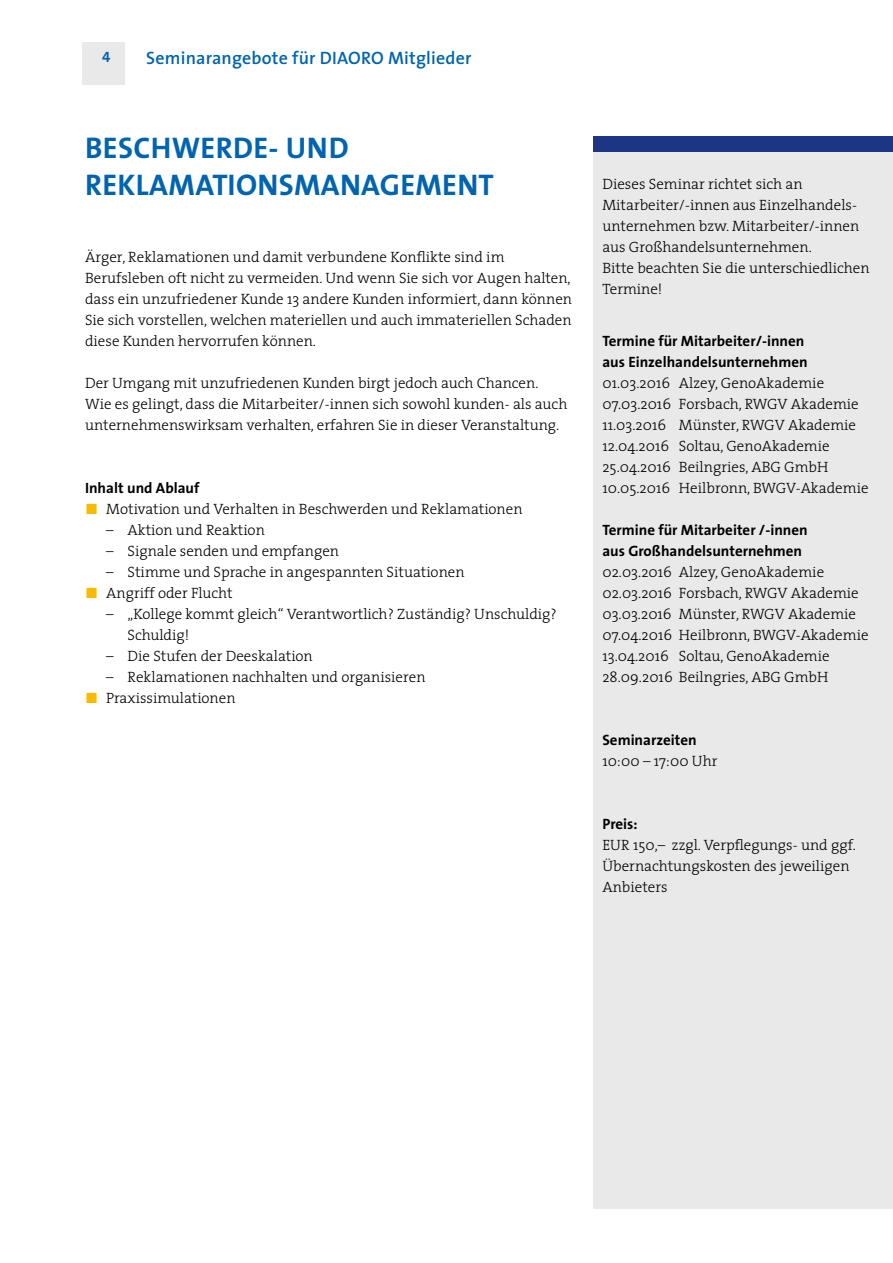
<style>
.page{position:relative;width:893px;height:1263px;background:#fff}
.page>*{position:absolute;margin:0;border:0;box-sizing:border-box;transform-origin:0 0}
.t1{font:700 30px/37.5px "The Sans";letter-spacing:.01em;color:#0064af}
.t2{font:600 18px "The Sans";letter-spacing:.01em;color:#0064af}
.t3{font:300 15px/21px "The Serif";color:#000}
.t4{font:700 15px/21px "The Sans";color:#000}
.t5{font:15px "The Sans Bold Caps";color:#0064af}
.s1{font-family:"The Sans Expert";font-weight:400;color:#fbba00}
</style>
<div class="page">
<div style="left:82px;top:43px;width:43px;height:42px;background:#e9e9e9"></div>
<div style="left:594px;top:148px;width:299px;height:1060px;background:#e9e9e9"></div>
<div style="left:594px;top:136px;width:299px;height:15px;background:#1d3585"></div>
<p class="t5" style="left:102px;top:44px;width:10px">4</p>
<p class="t2" style="left:146px;top:43px;width:327px">Seminarangebote für DIAORO Mitglieder</p>
<h1 class="t1" style="left:85px;top:128px;width:410px">BESCHWERDE- UND<br>REKLAMATIONSMANAGEMENT</h1>
<p class="t3" style="left:85px;top:246px;width:489px">Ärger, Reklamationen und damit verbundene Konflikte sind im Berufsleben oft nicht zu vermeiden. Und wenn Sie sich vor Augen halten, dass ein unzufriedener Kunde 13 andere Kunden informiert, dann können Sie sich vorstellen, welchen materiellen und auch immateriellen Schaden diese Kunden hervorrufen können.</p>
<p class="t3" style="left:85px;top:372px;width:484px">Der Umgang mit unzufriedenen Kunden birgt jedoch auch Chancen.<br>Wie es gelingt, dass die Mitarbeiter/-innen sich sowohl kunden- als auch unternehmenswirksam verhalten, erfahren Sie in dieser Veranstaltung.</p>
<p class="t4" style="left:85px;top:477px;width:116px">Inhalt und Ablauf</p>
<p class="t3" style="left:85px;top:498px;width:439px"><span class="s1">ó</span> Motivation und Verhalten in Beschwerden und Reklamationen</p>
<p class="t3" style="left:106px;top:519px;width:160px">– Aktion und Reaktion</p>
<p class="t3" style="left:106px;top:540px;width:234px">– Signale senden und empfangen</p>
<p class="t3" style="left:85px;top:561px;width:381px;text-indent:21px">– Stimme und Sprache in angespannten Situationen <span class="s1">ó</span> Angriff oder Flucht</p>
<p class="t3" style="left:128px;top:603px;width:431px;text-indent:-21px">– „Kollege kommt gleich“ Verantwortlich? Zuständig? Unschuldig?<br>Schuldig!</p>
<p class="t3" style="left:106px;top:645px;width:208px">– Die Stufen der Deeskalation</p>
<p class="t3" style="left:85px;top:666px;width:342px;text-indent:21px">– Reklamationen nachhalten und organisieren <span class="s1">ó</span> Praxissimulationen</p>
<p class="t3" style="left:602px;top:173px;width:269px">Dieses Seminar richtet sich an<br>Mitarbeiter/-innen aus Einzelhandels&shy;unternehmen bzw. Mitarbeiter/-innen aus Großhandelsunternehmen.<br>Bitte beachten Sie die unterschiedlichen<br>Termine!</p>
<p class="t4" style="left:602px;top:330px;width:207px">Termine für Mitarbeiter/-innen aus Einzelhandelsunternehmen</p>
<p class="t3" style="left:602px;top:372px;width:268px">01.03.2016 Alzey, GenoAkademie 07.03.2016 Forsbach, RWGV Akademie 11.03.2016 Münster, RWGV Akademie 12.04.2016 Soltau, GenoAkademie 25.04.2016 Beilngries, ABG GmbH 10.05.2016 Heilbronn, BWGV-Akademie</p>
<p class="t4" style="left:602px;top:519px;width:207px">Termine für Mitarbeiter /-innen aus Großhandelsunternehmen</p>
<p class="t3" style="left:602px;top:561px;width:268px">02.03.2016 Alzey, GenoAkademie 02.03.2016 Forsbach, RWGV Akademie 03.03.2016 Münster, RWGV Akademie 07.04.2016 Heilbronn, BWGV-Akademie 13.04.2016 Soltau, GenoAkademie 28.09.2016 Beilngries, ABG GmbH</p>
<p class="t4" style="left:602px;top:729px;width:96px">Seminarzeiten</p>
<p class="t3" style="left:602px;top:750px;width:117px">10:00 – 17:00 Uhr</p>
<p class="t4" style="left:602px;top:813px;width:37px">Preis:</p>
<p class="t3" style="left:602px;top:834px;width:255px">EUR 150,– zzgl. Verpflegungs- und ggf.<br>Übernachtungskosten des jeweiligen<br>Anbieters</p>
</div>
